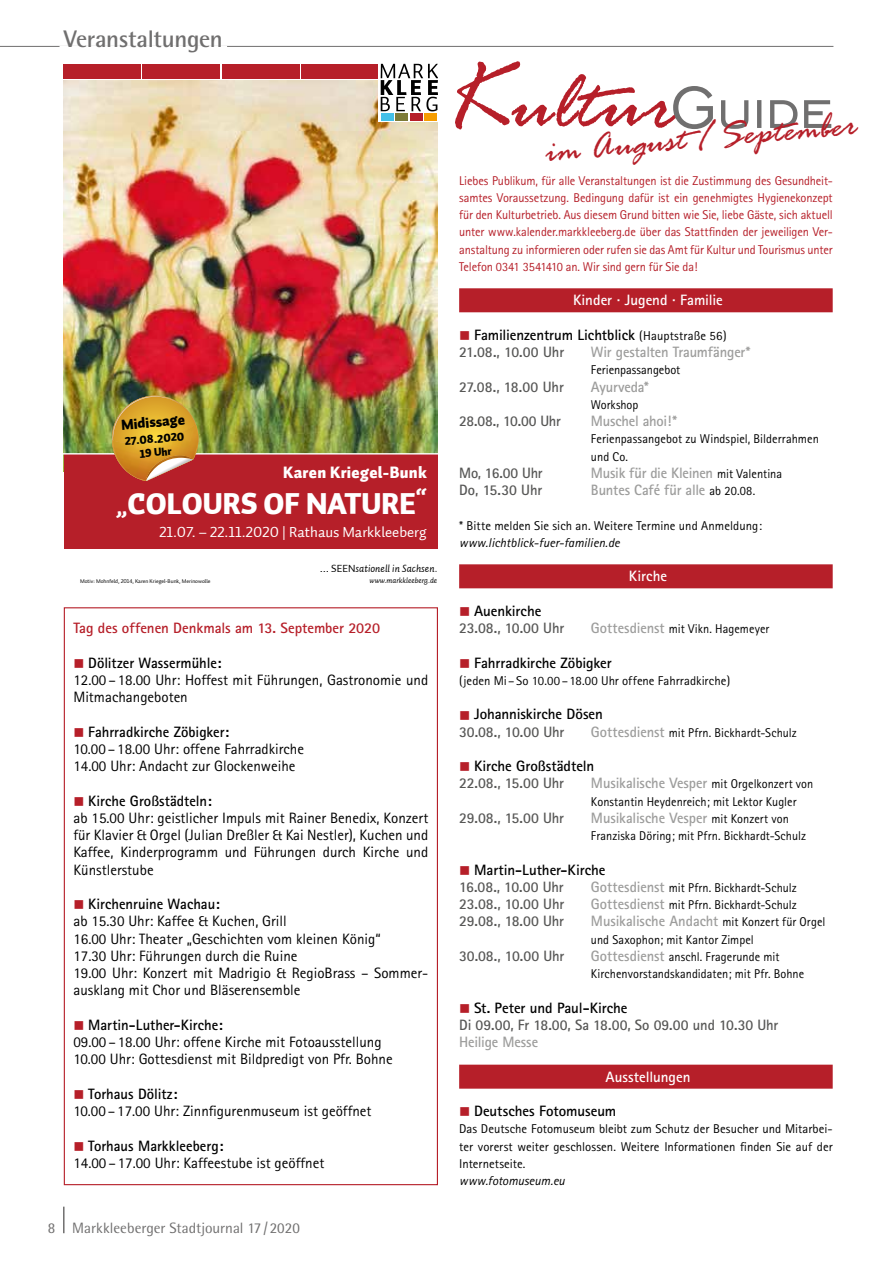
<style>
.page{position:relative;width:893px;height:1263px;background:#fff}
.page>*{position:absolute;margin:0;border:0;box-sizing:border-box;transform-origin:0 0}
.t1{font:37.5px "Rage Italic Let Plain";color:#b61f29}
.t2{font:29.7px "Auto 2 Black LF";color:#fff}
.t3{font:700 24px "Rotis Semi Sans";letter-spacing:-.015em;color:#706f6f}
.t4{font:16.2px "Auto 2 Black LF";letter-spacing:.02em;color:#fff}
.t5{font:15px/17.2px "Rotis Sans Serif";color:#000}
.t6{font:700 15px "Rotis Sans Serif";letter-spacing:-.01em;color:#9d9d9c}
.t7{font:700 15px "Rotis Sans Serif";letter-spacing:-.005em;color:#575756}
.t8{font:700 15px/17.2px "Rotis Sans Serif";letter-spacing:-.005em;color:#000}
.t9{font:700 15px "Rotis Sans Serif";color:#fff}
.t10{font:700 15px "Rotis Sans Serif";letter-spacing:-.005em;color:#b61f29}
.t11{font:15px "Rotis Semi Sans";color:#706f6f}
.t12{font:700 15px "Rotis Sans Serif";letter-spacing:-.005em;color:#575756;scale:.96 1}
.t13{font:14.85px "Auto 2 Regular LF";color:#fff}
.t14{font:14.4px "Auto 2 Black LF";color:#000}
.t15{font:12.75px/17.2px "Rotis Sans Serif";letter-spacing:-.015em;color:#b61f29;text-align:justify}
.t16{font:12.75px/17.2px "Rotis Sans Serif";letter-spacing:.005em;color:#000;scale:.96 1}
.t17{font:12.75px/17.2px "Rotis Sans Serif";letter-spacing:.005em;color:#000}
.t18{font:italic 12.75px "Rotis Sans Serif";letter-spacing:.005em;color:#000}
.t19{font:11.1px/13.4px "Auto 2 Black LF";color:#000;text-align:center}
.t20{font:10.65px "Auto 2 Italic LF";color:#000}
.t21{font:7.95px "Auto 2 Italic LF";color:#000}
.t22{font:5.55px "Auto 2 Regular LF";color:#000}
.s1{font-size:18.6px}
.s2{font-family:"Auto 2 Regular LF"}
.s3{color:#b61f29}
.s4{font-weight:700}
.s5{font-weight:400;font-size:12.75px}
.s6{color:#575756}
.s7{font-weight:400;font-size:12.75px;color:#000}
.s8{font-weight:700;font-size:15px;color:#9d9d9c}
</style>
<div class="page">
<hr style="left:63px;top:1206px;width:2px;height:27px;background:#706f6f">
<hr style="left:0;top:46px;width:833px;height:1px;background:#706f6f">
<hr style="left:60px;top:46px;width:167px;height:1px;background:#fff">
<svg style="left:455px;top:61px;width:376px;height:68px"></svg>
<div style="left:459px;top:288px;width:374px;height:24px;background:#b61f29"></div>
<div style="left:459px;top:564px;width:374px;height:24px;background:#b61f29"></div>
<div style="left:459px;top:1065px;width:374px;height:24px;background:#b61f29"></div>
<img style="left:64px;top:80px;width:373px;height:373px">
<div style="left:64px;top:64px;width:77px;height:14px;background:#b61f29"></div>
<div style="left:143px;top:64px;width:77px;height:14px;background:#b61f29"></div>
<div style="left:222px;top:64px;width:77px;height:14px;background:#b61f29"></div>
<div style="left:301px;top:64px;width:78px;height:14px;background:#b61f29"></div>
<svg style="left:379px;top:64px;width:58px;height:58px"></svg>
<div style="left:381px;top:113px;width:12px;height:7px;background:#44c0e8"></div>
<div style="left:395px;top:113px;width:13px;height:7px;background:#7d7b38"></div>
<div style="left:410px;top:113px;width:13px;height:7px;background:#b61f29"></div>
<div style="left:425px;top:113px;width:12px;height:7px;background:#f59c00"></div>
<svg style="left:381px;top:64px;width:57px;height:47px"></svg>
<div style="left:64px;top:454px;width:373px;height:95px;background:#b61f29"></div>
<img style="left:112px;top:391px;width:88px;height:90px">
<h3 class="t3" style="left:64px;top:24px;width:161px">Veranstaltungen</h3>
<p class="t14" style="left:120px;top:415px;width:65px;rotate:-5deg">Midissage</p>
<p class="t19" style="left:124px;top:435px;width:61px;rotate:-5deg">27.08.2020<br>19 Uhr</p>
<p class="t4" style="left:283px;top:462px;width:145px">Karen Kriegel-Bunk</p>
<h2 class="t2" style="left:117px;top:484px;width:312px"><span class="s1">„</span>COLOURS OF NATURE<sup>“</sup></h2>
<p class="t13" style="left:159px;top:523px;width:269px">21.07. – 22.11.2020 | Rathaus Markkleeberg</p>
<p class="t20" style="left:320px;top:562px;width:119px"><span class="s2">… SEEN</span>sationell in Sachsen.</p>
<p class="t22" style="left:80px;top:578px;width:132px">Motiv: Mohnfeld, 2014, Karen Kriegel-Bunk, Merinowolle</p>
<p class="t21" style="left:369px;top:575px;width:69px">www.markkleeberg.de</p>
<p class="t10" style="left:73px;top:618px;width:308px">Tag des offenen Denkmals am 13. September 2020</p>
<p class="t5" style="left:73px;top:654px;width:356px"><span class="s3">■</span> <span class="s4">Dölitzer Wassermühle:<br></span>12.00 –18.00 Uhr: Hoffest mit Führungen, Gastronomie und<br>Mitmachangeboten</p>
<p class="t5" style="left:73px;top:723px;width:232px"><span class="s3">■</span> <span class="s4">Fahrradkirche Zöbigker:<br></span>10.00 –18.00 Uhr: offene Fahrradkirche<br>14.00 Uhr: Andacht zur Glockenweihe</p>
<p class="t5" style="left:73px;top:792px;width:356px"><span class="s3">■</span> <span class="s4">Kirche Großstädteln:<br></span>ab 15.00 Uhr: geistlicher Impuls mit Rainer Benedix, Konzert für Klavier &amp; Orgel (Julian Dreßler &amp; Kai Nestler), Kuchen und Kaffee, Kinderprogramm und Führungen durch Kirche und Künstlerstube</p>
<p class="t5" style="left:73px;top:895px;width:356px"><span class="s3">■</span> <span class="s4">Kirchenruine Wachau:<br></span>ab 15.30 Uhr: Kaffee &amp; Kuchen, Grill<br>16.00 Uhr: Theater „Geschichten vom kleinen König“<br>17.30 Uhr: Führungen durch die Ruine<br>19.00 Uhr: Konzert mit Madrigio &amp; RegioBrass – Sommer&shy;ausklang mit Chor und Bläserensemble</p>
<p class="t5" style="left:73px;top:1016px;width:321px"><span class="s3">■</span> <span class="s4">Martin-Luther-Kirche:<br></span>09.00 –18.00 Uhr: offene Kirche mit Fotoausstellung<br>10.00 Uhr: Gottesdienst mit Bildpredigt von Pfr. Bohne</p>
<p class="t5" style="left:73px;top:1085px;width:300px"><span class="s3">■</span> <span class="s4">Torhaus Dölitz:<br></span>10.00 –17.00 Uhr: Zinnfigurenmuseum ist geöffnet</p>
<p class="t5" style="left:73px;top:1137px;width:252px"><span class="s3">■</span> <span class="s4">Torhaus Markkleeberg:<br></span>14.00 –17.00 Uhr: Kaffeestube ist geöffnet</p>
<p class="t11" style="left:48px;top:1219px;width:254px">8 Markkleeberger Stadtjournal 17/2020</p>
<h1 class="t1" style="left:544px;top:134px;width:315px;rotate:-5deg">im August / September</h1>
<p class="t15" style="left:459px;top:172px;width:375px">Liebes Publikum, für alle Veranstaltungen ist die Zustimmung des Gesundheit&shy;samtes Voraussetzung. Bedingung dafür ist ein genehmigtes Hygienekonzept für den Kulturbetrieb. Aus diesem Grund bitten wie Sie, liebe Gäste, sich aktuell unter www.kalender.markkleeberg.de über das Stattfinden der jeweiligen Ver&shy;anstaltung zu informieren oder rufen sie das Amt für Kultur und Tourismus unter Telefon 0341 3541410 an. Wir sind gern für Sie da!</p>
<p class="t9" style="left:573px;top:291px;width:151px">Kinder · Jugend · Familie</p>
<p class="t8" style="left:459px;top:326px;width:269px;text-indent:15px">Familienzentrum Lichtblick <span class="s5">(Hauptstraße 56)<br></span><span class="s6">21.08., 10.00 Uhr</span></p>
<p class="t6" style="left:591px;top:342px;width:161px">Wir gestalten Traumfänger*</p>
<p class="t17" style="left:591px;top:361px;width:91px">Ferienpassangebot</p>
<p class="t7" style="left:459px;top:377px;width:106px">27.08., 18.00 Uhr</p>
<p class="t6" style="left:591px;top:377px;width:59px">Ayurveda*</p>
<p class="t16" style="left:591px;top:396px;width:51px">Workshop</p>
<p class="t12" style="left:459px;top:411px;width:107px">28.08., 10.00 Uhr</p>
<p class="t6" style="left:591px;top:411px;width:87px">Muschel ahoi!*</p>
<p class="t17" style="left:591px;top:430px;width:229px">Ferienpassangebot zu Windspiel, Bilderrahmen und Co.</p>
<p class="t12" style="left:459px;top:463px;width:88px">Mo, 16.00 Uhr</p>
<p class="t6" style="left:591px;top:463px;width:193px">Musik für die Kleinen <span class="s7">mit Valentina</span></p>
<p class="t7" style="left:459px;top:480px;width:85px">Do, 15.30 Uhr</p>
<p class="t6" style="left:591px;top:480px;width:166px">Buntes Café für alle <span class="s7">ab 20.08.</span></p>
<p class="t17" style="left:459px;top:517px;width:304px">* Bitte melden Sie sich an. Weitere Termine und Anmeldung:</p>
<p class="t18" style="left:459px;top:535px;width:162px">www.lichtblick-fuer-familien.de</p>
<p class="t9" style="left:629px;top:567px;width:40px">Kirche</p>
<p class="t8" style="left:474px;top:602px;width:69px">Auenkirche</p>
<p class="t7" style="left:459px;top:618px;width:107px">23.08., 10.00 Uhr</p>
<p class="t16" style="left:591px;top:620px;width:187px"><span class="s8">Gottesdienst</span> mit Vikn. Hagemeyer</p>
<p class="t8" style="left:474px;top:654px;width:139px">Fahrradkirche Zöbigker</p>
<p class="t17" style="left:459px;top:672px;width:273px">(jeden Mi–So 10.00–18.00 Uhr offene Fahrradkirche)</p>
<p class="t8" style="left:474px;top:705px;width:130px">Johanniskirche Dösen</p>
<p class="t7" style="left:459px;top:722px;width:107px">30.08., 10.00 Uhr</p>
<p class="t16" style="left:591px;top:724px;width:216px"><span class="s8">Gottesdienst</span> mit Pfrn. Bickhardt-Schulz</p>
<p class="t8" style="left:474px;top:757px;width:122px">Kirche Großstädteln</p>
<p class="t7" style="left:459px;top:774px;width:106px">22.08., 15.00 Uhr</p>
<p class="t6" style="left:591px;top:774px;width:224px">Musikalische Vesper <span class="s7">mit Orgelkonzert von</span></p>
<p class="t16" style="left:591px;top:793px;width:216px">Konstantin Heydenreich; mit Lektor Kugler</p>
<p class="t7" style="left:459px;top:808px;width:106px">29.08., 15.00 Uhr</p>
<p class="t6" style="left:591px;top:808px;width:199px">Musikalische Vesper <span class="s7">mit Konzert von</span></p>
<p class="t16" style="left:591px;top:827px;width:225px">Franziska Döring; mit Pfrn. Bickhardt-Schulz</p>
<p class="t8" style="left:474px;top:861px;width:133px">Martin-Luther-Kirche</p>
<p class="t7" style="left:459px;top:877px;width:106px">16.08., 10.00 Uhr</p>
<p class="t16" style="left:591px;top:879px;width:216px"><span class="s8">Gottesdienst</span> mit Pfrn. Bickhardt-Schulz</p>
<p class="t7" style="left:459px;top:894px;width:107px">23.08., 10.00 Uhr</p>
<p class="t16" style="left:591px;top:896px;width:216px"><span class="s8">Gottesdienst</span> mit Pfrn. Bickhardt-Schulz</p>
<p class="t7" style="left:459px;top:912px;width:106px">29.08., 18.00 Uhr</p>
<p class="t6" style="left:591px;top:912px;width:236px">Musikalische Andacht <span class="s7">mit Konzert für Orgel</span></p>
<p class="t16" style="left:591px;top:931px;width:171px">und Saxophon; mit Kantor Zimpel</p>
<p class="t7" style="left:459px;top:946px;width:107px">30.08., 10.00 Uhr</p>
<p class="t16" style="left:591px;top:948px;width:224px"><span class="s8">Gottesdienst</span> anschl. Fragerunde mit<br>Kirchenvorstandskandidaten; mit Pfr. Bohne</p>
<p class="t8" style="left:474px;top:999px;width:155px">St. Peter und Paul-Kirche</p>
<p class="t7" style="left:459px;top:1015px;width:321px">Di 09.00, Fr 18.00, Sa 18.00, So 09.00 und 10.30 Uhr</p>
<p class="t6" style="left:459px;top:1032px;width:80px">Heilige Messe</p>
<p class="t9" style="left:606px;top:1067px;width:87px">Ausstellungen</p>
<p class="t8" style="left:474px;top:1102px;width:144px">Deutsches Fotomuseum</p>
<p class="t17" style="left:459px;top:1120px;width:375px;text-align:justify">Das Deutsche Fotomuseum bleibt zum Schutz der Besucher und Mitarbei&shy;ter vorerst weiter geschlossen. Weitere Informationen finden Sie auf der Internetseite.</p>
<p class="t18" style="left:459px;top:1173px;width:107px">www.fotomuseum.eu</p>
</div>
